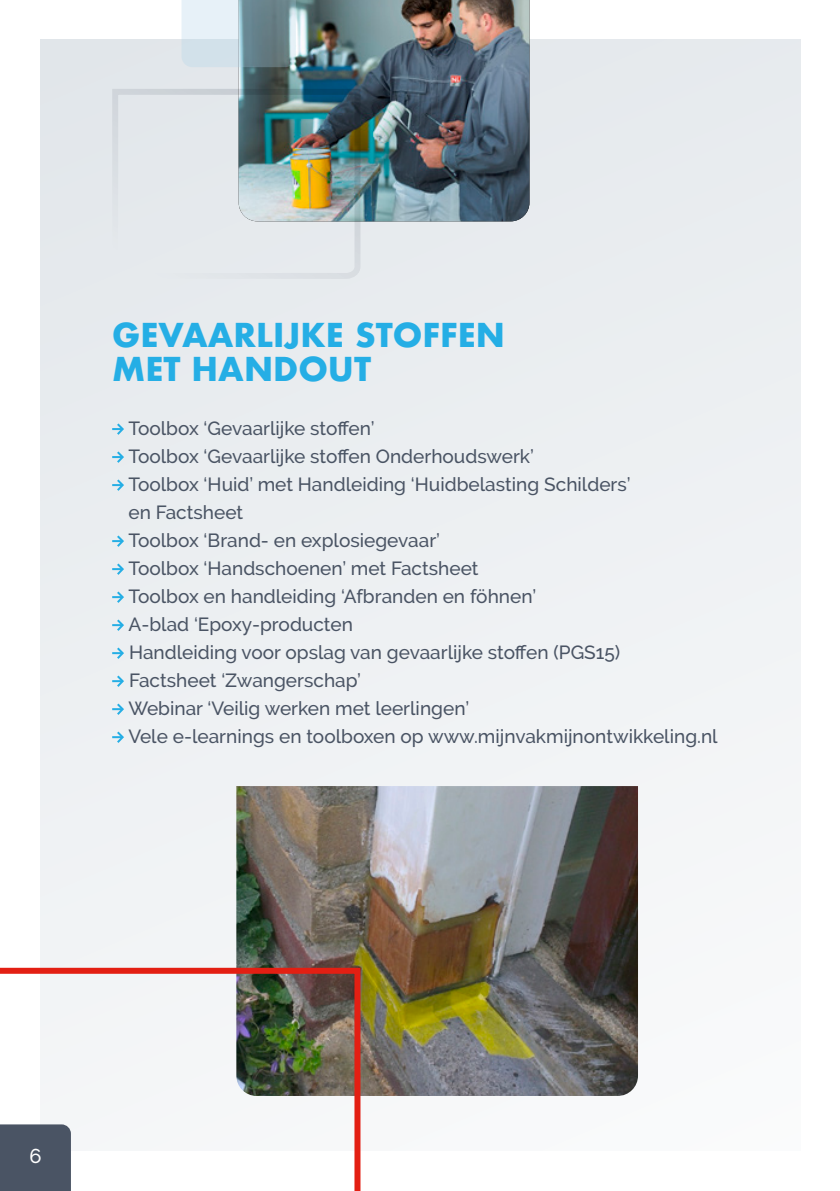
<style>
.page{position:relative;width:840px;height:1191px;background:#fff}
.page>*{position:absolute;margin:0;border:0;box-sizing:border-box;transform-origin:0 0}
.Hoofdtitel_middel{font:700 32px/34px "Futura";color:#25aee5}
.Titel_klein{font:500 20px "Raleway";color:#fff}
.Titel_klein-2{font:500 19px/28px "Raleway";color:#4a5464}
</style>
<div class="page">
<div style="left:40px;top:40px;width:759px;height:1111px;background:#edf0f2"></div>
<img style="left:236px;top:786px;width:401px;height:310px">
<svg style="left:0;top:964px;width:363px;height:227px"></svg>
<svg style="left:112px;top:423px;width:12px;height:12px"></svg>
<svg style="left:112px;top:451px;width:12px;height:12px"></svg>
<svg style="left:112px;top:479px;width:12px;height:12px"></svg>
<svg style="left:112px;top:535px;width:12px;height:12px"></svg>
<svg style="left:112px;top:563px;width:12px;height:12px"></svg>
<svg style="left:112px;top:591px;width:12px;height:12px"></svg>
<svg style="left:112px;top:619px;width:12px;height:12px"></svg>
<svg style="left:112px;top:647px;width:12px;height:12px"></svg>
<svg style="left:112px;top:675px;width:12px;height:12px"></svg>
<svg style="left:112px;top:703px;width:12px;height:12px"></svg>
<svg style="left:112px;top:731px;width:12px;height:12px"></svg>
<img style="left:238px;top:0;width:291px;height:221px">
<svg style="left:181px;top:0;width:115px;height:67px"></svg>
<svg style="left:110px;top:87px;width:252px;height:192px"></svg>
<div style="left:0;top:1124px;width:71px;height:67px;background:#4a5464"></div>
<p class="Hoofdtitel_middel" style="left:112px;top:318px;width:394px">GEVAARLIJKE STOFFEN<br>MET HANDOUT</p>
<p class="Titel_klein-2" style="left:128px;top:414px;width:247px">Toolbox ‘Gevaarlijke stoffen’</p>
<p class="Titel_klein-2" style="left:128px;top:442px;width:407px">Toolbox ‘Gevaarlijke stoffen Onderhoudswerk’</p>
<p class="Titel_klein-2" style="left:128px;top:470px;width:503px">Toolbox ‘Huid’ met Handleiding ‘Huidbelasting Schilders’ en Factsheet</p>
<p class="Titel_klein-2" style="left:128px;top:526px;width:313px">Toolbox ‘Brand- en explosiegevaar’</p>
<p class="Titel_klein-2" style="left:128px;top:554px;width:351px">Toolbox ‘Handschoenen’ met Factsheet</p>
<p class="Titel_klein-2" style="left:128px;top:582px;width:409px">Toolbox en handleiding ‘Afbranden en föhnen’</p>
<p class="Titel_klein-2" style="left:128px;top:610px;width:226px">A-blad ‘Epoxy-producten</p>
<p class="Titel_klein-2" style="left:129px;top:638px;width:492px">Handleiding voor opslag van gevaarlijke stoffen (PGS15)</p>
<p class="Titel_klein-2" style="left:129px;top:666px;width:233px">Factsheet ‘Zwangerschap’</p>
<p class="Titel_klein-2" style="left:128px;top:694px;width:342px">Webinar ‘Veilig werken met leerlingen’</p>
<p class="Titel_klein-2" style="left:128px;top:722px;width:590px">Vele e-learnings en toolboxen op www.mijnvakmijnontwikkeling.nl</p>
<p class="Titel_klein" style="left:29px;top:1144px;width:14px">6</p>
</div>
